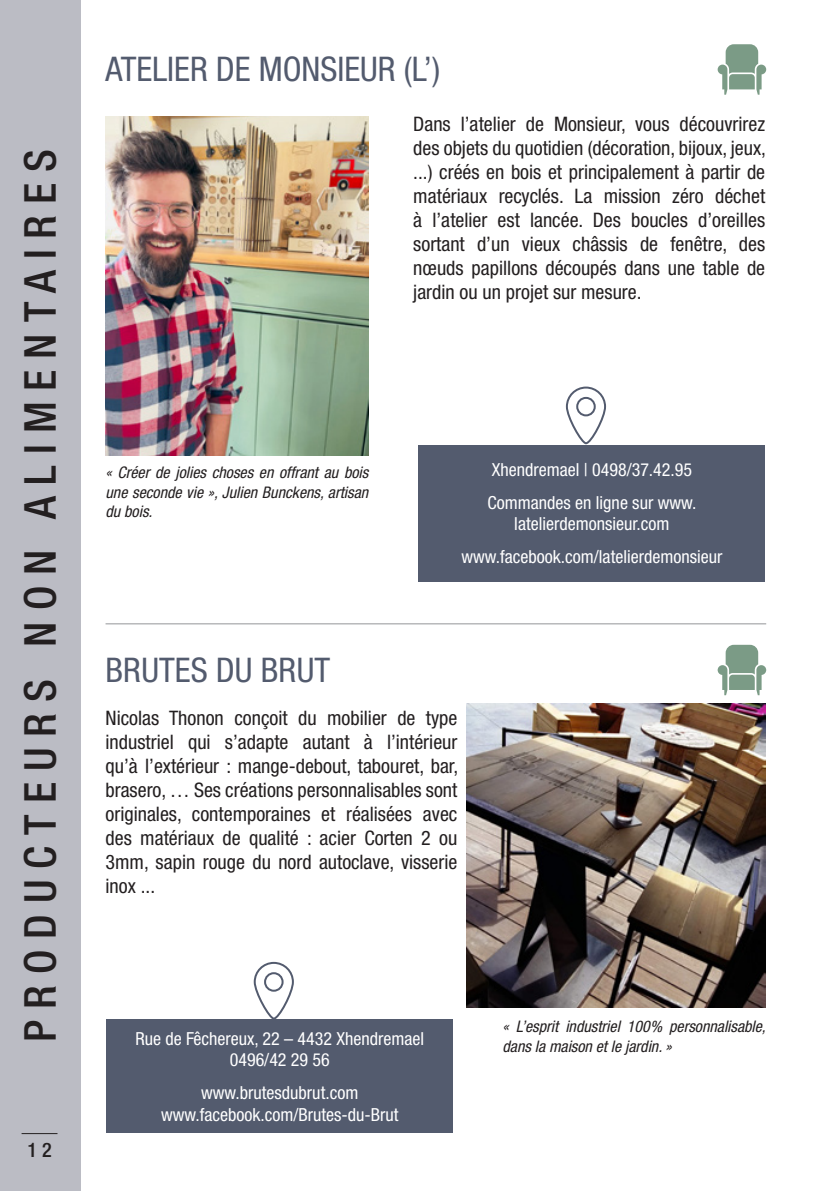
<style>
.page{position:relative;width:840px;height:1191px;background:#fff}
.page>*{position:absolute;margin:0;border:0;box-sizing:border-box;transform-origin:0 0}
.t1{font:500 condensed 44px "Helvetica Neue LT Std";letter-spacing:.25em;color:#231f20}
.Nom{font:condensed 34px "Helvetica Neue LT Std";color:#535b6e}
.Corps{font:condensed 20px/24px "Helvetica Neue LT Std";color:#231f20;text-align:justify}
.t2{font:500 condensed 20px "Helvetica Neue LT Std";color:#231f20}
.Corps-2{font:condensed 18px/21.6px "Helvetica Neue LT Std";color:#fff;text-align:center}
.Corps-3{font:italic condensed 16px/19.2px "Helvetica Neue LT Std";color:#231f20;text-align:justify}
</style>
<div class="page">
<hr style="left:105px;top:623px;width:660px;height:1px;background:#939598">
<div style="left:0;top:0;width:81px;height:1191px;background:#bbbcc4"></div>
<svg style="left:717px;top:44px;width:48px;height:51px"></svg>
<svg style="left:717px;top:645px;width:48px;height:50px"></svg>
<hr style="left:22px;top:1133px;width:35px;height:1px;background:#231f20">
<svg style="left:565px;top:386px;width:41px;height:59px"></svg>
<svg style="left:253px;top:961px;width:41px;height:58px"></svg>
<div style="left:418px;top:445px;width:346px;height:136px;background:#535b6e"></div>
<div style="left:106px;top:1019px;width:347px;height:114px;background:#535b6e"></div>
<img style="left:105px;top:116px;width:263px;height:339px">
<img style="left:466px;top:703px;width:298px;height:304px">
<h1 class="t1" style="left:14px;top:1042px;width:894px;rotate:-90deg">PRODUCTEURS NON ALIMENTAIRES</h1>
<p class="t2" style="left:27px;top:1137px;width:26px">12</p>
<p class="Nom" style="left:105px;top:49px;width:336px">ATELIER DE MONSIEUR (L’)</p>
<p class="Corps" style="left:413px;top:111px;width:354px">Dans l’atelier de Monsieur, vous découvrirez des objets du quotidien (décoration, bijoux, jeux, ...) créés en bois et principalement à partir de matériaux recyclés. La mission zéro déchet à l’atelier est lancée. Des boucles d’oreilles sortant d’un vieux châssis de fenêtre, des nœuds papillons découpés dans une table de jardin ou un projet sur mesure.</p>
<p class="Corps-3" style="left:105px;top:463px;width:264px">« Créer de jolies choses en offrant au bois une seconde vie », Julien Bunckens, artisan du bois.</p>
<p class="Nom" style="left:105px;top:650px;width:226px">BRUTES DU BRUT</p>
<p class="Corps-2" style="left:491px;top:458px;width:202px">Xhendremael | 0498/37.42.95</p>
<p class="Corps-2" style="left:487px;top:491px;width:210px">Commandes en ligne sur www. latelierdemonsieur.com</p>
<p class="Corps-2" style="left:461px;top:546px;width:262px">www.facebook.com/latelierdemonsieur</p>
<p class="Corps" style="left:105px;top:706px;width:354px">Nicolas Thonon conçoit du mobilier de type industriel qui s’adapte autant à l’intérieur qu’à l’extérieur : mange-debout, tabouret, bar, brasero, … Ses créations personnalisables sont originales, contemporaines et réalisées avec des matériaux de qualité : acier Corten 2 ou 3mm, sapin rouge du nord autoclave, visserie inox ...</p>
<p class="Corps-2" style="left:135px;top:1027px;width:290px">Rue de Fêchereux, 22 – 4432 Xhendremael<br>0496/42 29 56</p>
<p class="Corps-2" style="left:161px;top:1082px;width:239px">www.brutesdubrut.com www.facebook.com/Brutes-du-Brut</p>
<p class="Corps-3" style="left:502px;top:1017px;width:265px">« L’esprit industriel 100% personnalisable, dans la maison et le jardin. »</p>
</div>
